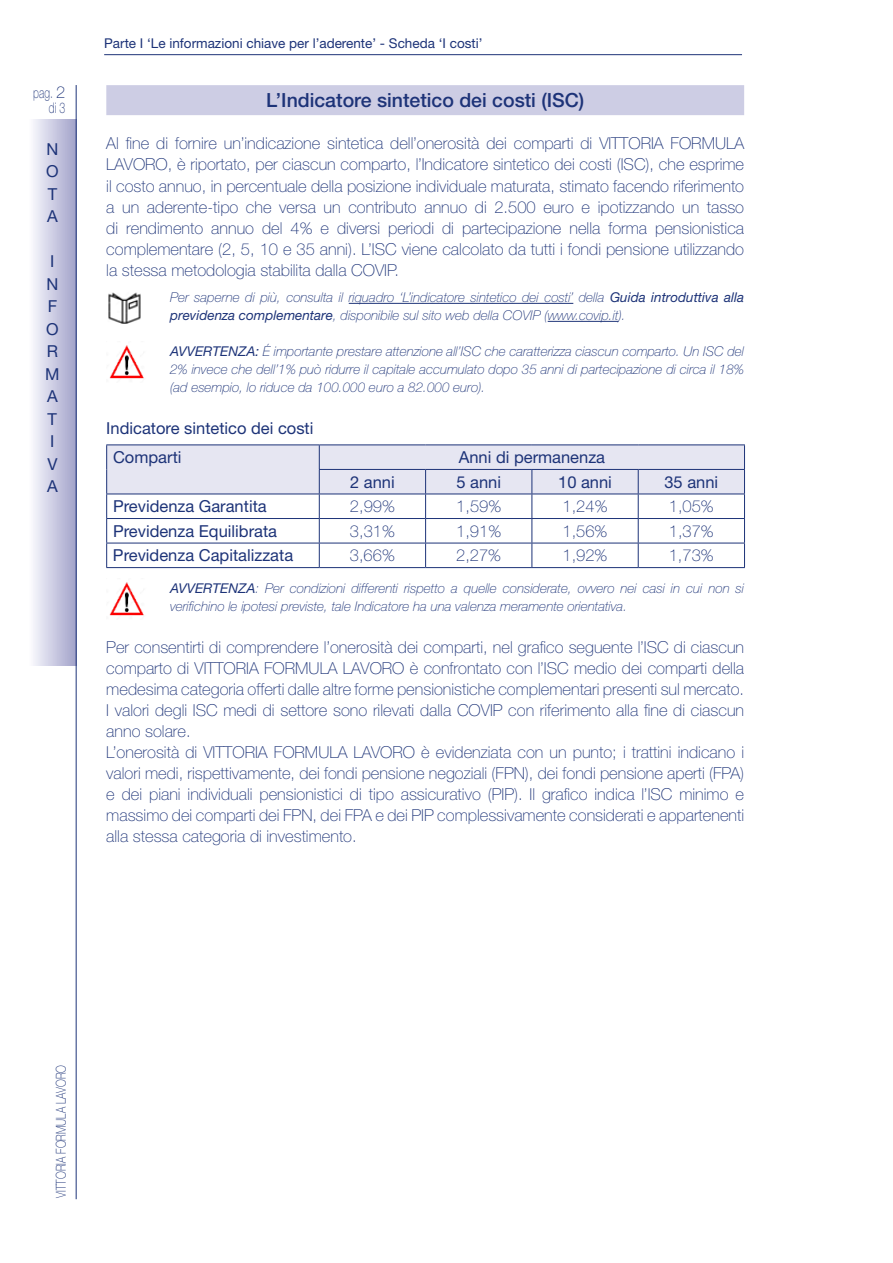
<style>
.page{position:relative;width:893px;height:1263px;background:#fff}
.page>*{position:absolute;margin:0;border:0;box-sizing:border-box;transform-origin:0 0}
.t1{font:500 19.5px "Helvetica Neue LT Std";color:#1d3378}
.t2{font:100 16.5px/21px "Helvetica Neue LT Std";color:#1d3378;text-align:justify}
.t3{font:16.5px/22.5px "Helvetica Neue LT Std";color:#1d3378;text-align:justify}
.t4{font:100 14.7px/15px "Helvetica Neue LT Std";color:#1d3378;text-align:right;scale:.71 1}
.t5{font:100 13.65px "Helvetica Neue LT Std";color:#1d3378;scale:.77 1}
.t6{font:italic 100 13.5px/18px "Helvetica Neue LT Std";color:#1d3378}
.t7{font:13.5px "Helvetica Neue LT Std";color:#1d3378}
.s1{font-size:16.5px}
.s2{font-weight:400}
</style>
<div class="page">
<div style="left:28px;top:119px;width:49px;height:546px;background:linear-gradient(to right,#fefeff,#a0a0c9)"></div>
<hr style="left:76px;top:85px;width:1px;height:1114px;background:#1d3378">
<div style="left:106px;top:85px;width:638px;height:30px;background:#cdcde4"></div>
<hr style="left:349px;top:303px;width:224px;height:1px;background:#1d3378">
<hr style="left:548px;top:321px;width:70px;height:1px;background:#1d3378">
<img style="left:108px;top:292px;width:33px;height:32px">
<img style="left:109px;top:345px;width:35px;height:34px">
<hr style="left:106px;top:444px;width:213px;height:1px;background:#1d3378">
<hr style="left:319px;top:444px;width:107px;height:1px;background:#1d3378">
<hr style="left:426px;top:444px;width:106px;height:1px;background:#1d3378">
<hr style="left:532px;top:444px;width:106px;height:1px;background:#1d3378">
<hr style="left:638px;top:444px;width:107px;height:1px;background:#1d3378">
<svg style="left:106px;top:445px;width:639px;height:122px"></svg>
<hr style="left:106px;top:518px;width:213px;height:1px;background:#1d3378">
<hr style="left:319px;top:518px;width:107px;height:1px;background:#1d3378">
<hr style="left:426px;top:518px;width:106px;height:1px;background:#1d3378">
<hr style="left:532px;top:518px;width:106px;height:1px;background:#1d3378">
<hr style="left:638px;top:518px;width:107px;height:1px;background:#1d3378">
<hr style="left:106px;top:543px;width:213px;height:1px;background:#1d3378">
<hr style="left:319px;top:543px;width:107px;height:1px;background:#1d3378">
<hr style="left:426px;top:543px;width:106px;height:1px;background:#1d3378">
<hr style="left:532px;top:543px;width:106px;height:1px;background:#1d3378">
<hr style="left:638px;top:543px;width:107px;height:1px;background:#1d3378">
<hr style="left:106px;top:567px;width:213px;height:1px;background:#1d3378">
<hr style="left:319px;top:567px;width:107px;height:1px;background:#1d3378">
<hr style="left:426px;top:567px;width:106px;height:1px;background:#1d3378">
<hr style="left:532px;top:567px;width:106px;height:1px;background:#1d3378">
<hr style="left:638px;top:567px;width:107px;height:1px;background:#1d3378">
<img style="left:109px;top:582px;width:35px;height:34px">
<hr style="left:104px;top:54px;width:638px;height:1px;background:#1d3378">
<p class="t4" style="left:33px;top:86px;width:47px">pag. <span class="s1">2 </span>di 3</p>
<p class="t3" style="left:46px;top:137px;width:14px">N O T A</p>
<p class="t3" style="left:45px;top:250px;width:16px;text-align:center">I<br>N<br>F<br>O<br>R<br>M<br>A<br>T<br>I<br>V<br>A</p>
<p class="t7" style="left:104px;top:35px;width:380px">Parte I ‘Le informazioni chiave per l’aderente’ - Scheda ‘I costi’</p>
<p class="t1" style="left:266px;top:89px;width:320px">L’Indicatore sintetico dei costi (ISC)</p>
<p class="t2" style="left:106px;top:133px;width:639px">Al fine di fornire un’indicazione sintetica dell’onerosità dei comparti di VITTORIA FORMULA LAVORO, è riportato, per ciascun comparto, l’Indicatore sintetico dei costi (ISC), che esprime il costo annuo, in percentuale della posizione individuale maturata, stimato facendo riferimento a un aderente-tipo che versa un contributo annuo di 2.500 euro e ipotizzando un tasso di rendimento annuo del 4% e diversi periodi di partecipazione nella forma pensionistica complementare (2, 5, 10 e 35 anni). L’ISC viene calcolato da tutti i fondi pensione utilizzando la stessa metodologia stabilita dalla COVIP.</p>
<p class="t6" style="left:170px;top:288px;width:576px">Per saperne di più, consulta il riquadro ‘L’indicatore sintetico dei costi’ della <span class="s2">Guida introduttiva alla previdenza complementare</span>, disponibile sul sito web della COVIP (www.covip.it).</p>
<p class="t6" style="left:170px;top:342px;width:576px;text-align:justify"><span class="s2">AVVERTENZA:</span> É importante prestare attenzione all’ISC che caratterizza ciascun comparto. Un ISC del 2% invece che dell’1% può ridurre il capitale accumulato dopo 35 anni di partecipazione di circa il 18% (ad esempio, lo riduce da 100.000 euro a 82.000 euro).</p>
<p class="t3" style="left:113px;top:413px;width:202px;line-height:29.1px;text-indent:-7px">Indicatore sintetico dei costi<br>Comparti</p>
<p class="t3" style="left:459px;top:446px;width:148px">Anni di permanenza</p>
<p class="t3" style="left:350px;top:470px;width:46px">2 anni</p>
<p class="t3" style="left:456px;top:470px;width:46px">5 anni</p>
<p class="t3" style="left:558px;top:470px;width:55px">10 anni</p>
<p class="t3" style="left:664px;top:470px;width:55px">35 anni</p>
<p class="t3" style="left:113px;top:495px;width:155px">Previdenza Garantita</p>
<p class="t2" style="left:350px;top:496px;width:46px">2,99%</p>
<p class="t2" style="left:456px;top:496px;width:46px">1,59%</p>
<p class="t2" style="left:563px;top:496px;width:46px">1,24%</p>
<p class="t2" style="left:669px;top:496px;width:46px">1,05%</p>
<p class="t3" style="left:113px;top:519px;width:166px">Previdenza Equilibrata</p>
<p class="t2" style="left:350px;top:520px;width:46px">3,31%</p>
<p class="t2" style="left:456px;top:520px;width:46px">1,91%</p>
<p class="t2" style="left:562px;top:520px;width:46px">1,56%</p>
<p class="t2" style="left:669px;top:520px;width:46px">1,37%</p>
<p class="t3" style="left:113px;top:544px;width:182px">Previdenza Capitalizzata</p>
<p class="t2" style="left:350px;top:545px;width:46px">3,66%</p>
<p class="t2" style="left:456px;top:545px;width:46px">2,27%</p>
<p class="t2" style="left:562px;top:545px;width:46px">1,92%</p>
<p class="t2" style="left:669px;top:545px;width:46px">1,73%</p>
<p class="t6" style="left:170px;top:579px;width:575px"><span class="s2">AVVERTENZA</span>: Per condizioni differenti rispetto a quelle considerate, ovvero nei casi in cui non si verifichino le ipotesi previste, tale Indicatore ha una valenza meramente orientativa.</p>
<p class="t2" style="left:106px;top:637px;width:639px;text-align:left">Per consentirti di comprendere l’onerosità dei comparti, nel grafico seguente l’ISC di ciascun comparto di VITTORIA FORMULA LAVORO è confrontato con l’ISC medio dei comparti della medesima categoria offerti dalle altre forme pensionistiche complementari presenti sul mercato.<br>I valori degli ISC medi di settore sono rilevati dalla COVIP con riferimento alla fine di ciascun anno solare.<br>L’onerosità di VITTORIA FORMULA LAVORO è evidenziata con un punto; i trattini indicano i valori medi, rispettivamente, dei fondi pensione negoziali (FPN), dei fondi pensione aperti (FPA) e dei piani individuali pensionistici di tipo assicurativo (PIP). Il grafico indica l’ISC minimo e massimo dei comparti dei FPN, dei FPA e dei PIP complessivamente considerati e appartenenti alla stessa categoria di investimento.</p>
<p class="t5" style="left:53px;top:1198px;width:174px;rotate:-90deg">VITTORIA FORMULA LAVORO</p>
</div>
